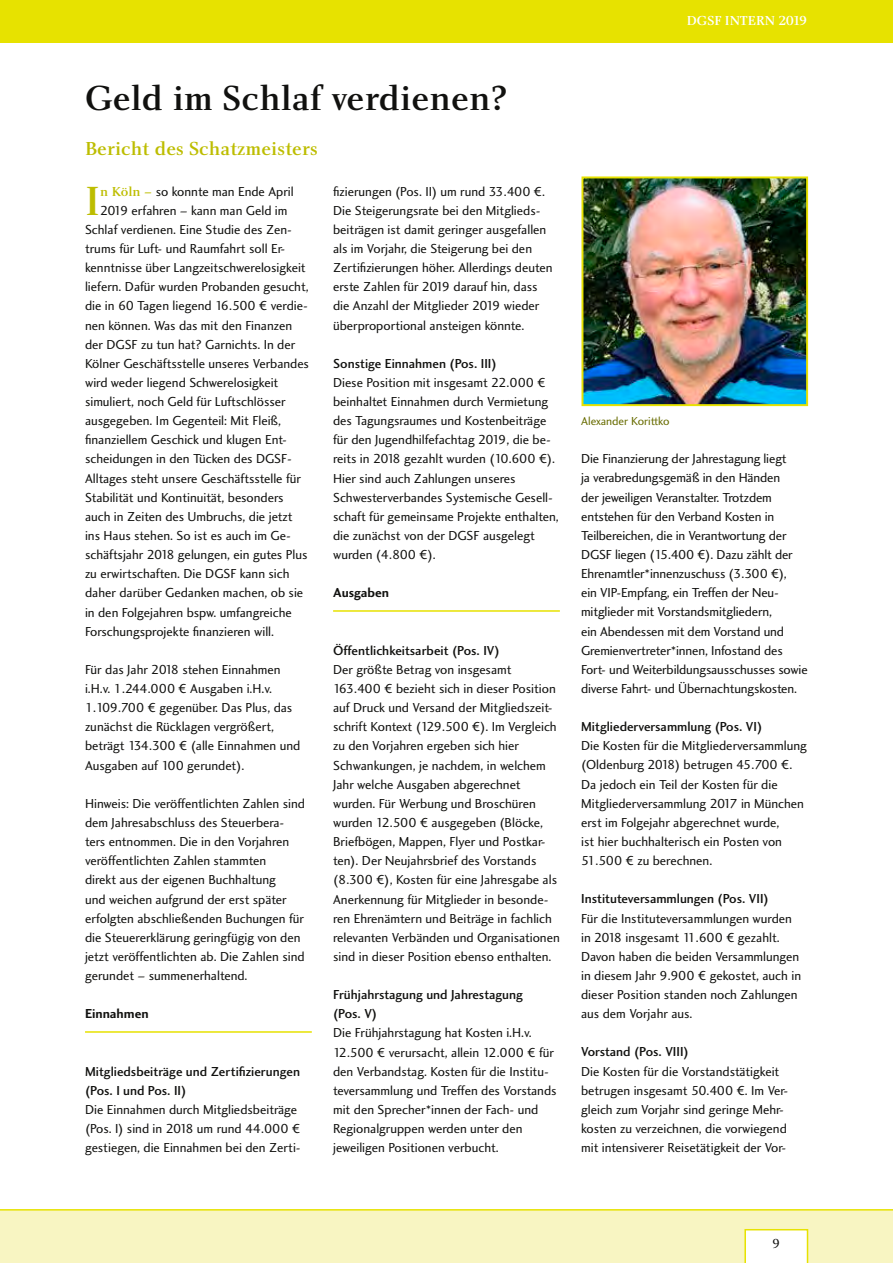
<style>
.page{position:relative;width:893px;height:1263px;background:#fff}
.page>*{position:absolute;margin:0;border:0;box-sizing:border-box;transform-origin:0 0}
.t1{font:42.15px "Charlotte Medium Plain";color:#bdbd00}
.t2{font:36px "Charlotte Medium Plain";color:#11110f}
.t3{font:19.5px "Charlotte Medium Plain";color:#bdbd00}
.t4{font:13.5px/19.2px "Charlotte Sans Book Plain";color:#11110f}
.t5{font:13.5px/19.2px "Charlotte Sans Medium Plain";color:#11110f}
.t6{font:13.5px "Charlotte Sans Bold Plain";color:#11110f}
.t7{font:13.5px "Charlotte Medium Plain";color:#fff}
.t8{font:13.5px "Charlotte Book Plain";color:#11110f}
.t9{font:12px "Charlotte Sans Book Plain";color:#686c00}
.s1{font-family:"Charlotte Medium Plain";color:#bdbd00}
</style>
<div class="page">
<div style="left:0;top:1209px;width:893px;height:54px;background:#f8f5c2"></div>
<hr style="left:85px;top:1031px;width:227px;height:2px;background:#e7e200">
<hr style="left:333px;top:610px;width:227px;height:2px;background:#e7e200">
<img style="left:584px;top:179px;width:221px;height:224px">
<div style="left:581px;top:176px;width:227px;height:230px;border:2px solid #e7e200"></div>
<svg style="left:744px;top:1229px;width:64px;height:34px"></svg>
<div style="left:0;top:0;width:893px;height:43px;background:#e7e200"></div>
<p class="t7" style="left:687px;top:13px;width:122px">DGSF INTERN 2019</p>
<h2 class="t2" style="left:85px;top:77px;width:423px">Geld im Schlaf verdienen?</h2>
<h3 class="t3" style="left:85px;top:137px;width:234px">Bericht des Schatzmeisters</h3>
<h1 class="t1" style="left:85px;top:177px;width:16px">I</h1>
<p class="t4" style="left:100px;top:182px;width:195px"><span class="s1">n Köln –</span> so konnte man Ende April</p>
<p class="t4" style="left:333px;top:182px;width:221px">fizierungen (Pos. II) um rund 33.400 €.<br>Die Steigerungsrate bei den Mitglieds&shy;beiträgen ist damit geringer ausgefallen als im Vorjahr, die Steigerung bei den Zertifizierungen höher. Allerdings deuten erste Zahlen für 2019 darauf hin, dass die Anzahl der Mitglieder 2019 wieder überproportional ansteigen könnte.</p>
<p class="t5" style="left:333px;top:354px;width:165px">Sonstige Einnahmen (Pos. III)</p>
<p class="t4" style="left:333px;top:373px;width:227px">Diese Position mit insgesamt 22.000 € beinhaltet Einnahmen durch Vermietung des Tagungsraumes und Kostenbeiträge für den Jugendhilfefachtag 2019, die be&shy;reits in 2018 gezahlt wurden (10.600 €).<br>Hier sind auch Zahlungen unseres Schwesterverbandes Systemische Gesell&shy;schaft für gemeinsame Projekte enthalten, die zunächst von der DGSF ausgelegt wurden (4.800 €).</p>
<p class="t6" style="left:333px;top:585px;width:58px">Ausgaben</p>
<p class="t4" style="left:100px;top:201px;width:189px">2019 erfahren – kann man Geld im</p>
<p class="t4" style="left:85px;top:220px;width:209px">Schlaf verdienen. Eine Studie des Zen-</p>
<p class="t4" style="left:85px;top:239px;width:202px">trums für Luft- und Raumfahrt soll Er-</p>
<p class="t4" style="left:85px;top:258px;width:222px">kenntnisse über Langzeitschwerelosigkeit</p>
<p class="t4" style="left:85px;top:277px;width:225px">liefern. Dafür wurden Probanden gesucht,</p>
<p class="t4" style="left:85px;top:297px;width:224px">die in 60 Tagen liegend 16.500 € verdie-</p>
<p class="t4" style="left:85px;top:316px;width:209px">nen können. Was das mit den Finanzen</p>
<p class="t4" style="left:85px;top:335px;width:212px">der DGSF zu tun hat? Garnichts. In der</p>
<p class="t4" style="left:85px;top:354px;width:225px">Kölner Geschäftsstelle unseres Verbandes</p>
<p class="t4" style="left:85px;top:373px;width:195px">wird weder liegend Schwerelosigkeit</p>
<p class="t4" style="left:85px;top:392px;width:202px">simuliert, noch Geld für Luftschlösser</p>
<p class="t4" style="left:85px;top:411px;width:198px">ausgegeben. Im Gegenteil: Mit Fleiß,</p>
<p class="t4" style="left:85px;top:431px;width:203px">finanziellem Geschick und klugen Ent-</p>
<p class="t4" style="left:85px;top:450px;width:208px">scheidungen in den Tücken des DGSF-</p>
<p class="t4" style="left:85px;top:469px;width:217px">Alltages steht unsere Geschäftsstelle für</p>
<p class="t4" style="left:85px;top:488px;width:200px">Stabilität und Kontinuität, besonders</p>
<p class="t4" style="left:85px;top:507px;width:209px">auch in Zeiten des Umbruchs, die jetzt</p>
<p class="t4" style="left:85px;top:526px;width:207px">ins Haus stehen. So ist es auch im Ge-</p>
<p class="t4" style="left:85px;top:545px;width:224px">schäftsjahr 2018 gelungen, ein gutes Plus</p>
<p class="t4" style="left:85px;top:564px;width:206px">zu erwirtschaften. Die DGSF kann sich</p>
<p class="t4" style="left:85px;top:584px;width:220px">daher darüber Gedanken machen, ob sie</p>
<p class="t4" style="left:85px;top:603px;width:208px">in den Folgejahren bspw. umfangreiche</p>
<p class="t4" style="left:85px;top:622px;width:191px">Forschungsprojekte finanzieren will.</p>
<p class="t4" style="left:85px;top:660px;width:217px">Für das Jahr 2018 stehen Einnahmen i.H.v. 1.244.000 € Ausgaben i.H.v.<br>1.109.700 € gegenüber. Das Plus, das zunächst die Rücklagen vergrößert, beträgt 134.300 € (alle Einnahmen und Ausgaben auf 100 gerundet).</p>
<p class="t4" style="left:85px;top:794px;width:222px">Hinweis: Die veröffentlichten Zahlen sind dem Jahresabschluss des Steuerbera&shy;ters entnommen. Die in den Vorjahren veröffentlichten Zahlen stammten<br>direkt aus der eigenen Buchhaltung<br>und weichen aufgrund der erst später erfolgten abschließenden Buchungen für die Steuererklärung geringfügig von den jetzt veröffentlichten ab. Die Zahlen sind gerundet – summenerhaltend.</p>
<p class="t6" style="left:85px;top:1006px;width:65px">Einnahmen</p>
<p class="t5" style="left:333px;top:641px;width:168px">Öffentlichkeitsarbeit (Pos. IV)</p>
<p class="t4" style="left:333px;top:660px;width:228px">Der größte Betrag von insgesamt 163.400 € bezieht sich in dieser Position auf Druck und Versand der Mitgliedszeit&shy;schrift Kontext (129.500 €). Im Vergleich zu den Vorjahren ergeben sich hier Schwankungen, je nachdem, in welchem Jahr welche Ausgaben abgerechnet wurden. Für Werbung und Broschüren wurden 12.500 € ausgegeben (Blöcke, Briefbögen, Mappen, Flyer und Postkar&shy;ten). Der Neujahrsbrief des Vorstands (8.300 €), Kosten für eine Jahresgabe als Anerkennung für Mitglieder in besonde&shy;ren Ehrenämtern und Beiträge in fachlich relevanten Verbänden und Organisationen sind in dieser Position ebenso enthalten.</p>
<p class="t5" style="left:333px;top:985px;width:191px">Frühjahrstagung und Jahrestagung (Pos. V)</p>
<p class="t4" style="left:333px;top:1024px;width:225px">Die Frühjahrstagung hat Kosten i.H.v.<br>12.500 € verursacht, allein 12.000 € für den Verbandstag. Kosten für die Institu&shy;teversammlung und Treffen des Vorstands mit den Sprecher*innen der Fach- und Regionalgruppen werden unter den jeweiligen Positionen verbucht.</p>
<p class="t5" style="left:85px;top:1062px;width:217px">Mitgliedsbeiträge und Zertifizierungen (Pos. I und Pos. II)</p>
<p class="t4" style="left:85px;top:1100px;width:217px">Die Einnahmen durch Mitgliedsbeiträge (Pos. I) sind in 2018 um rund 44.000 € gestiegen, die Einnahmen bei den Zerti-</p>
<p class="t9" style="left:581px;top:414px;width:90px">Alexander Korittko</p>
<p class="t4" style="left:581px;top:450px;width:228px">Die Finanzierung der Jahrestagung liegt<br>ja verabredungsgemäß in den Händen<br>der jeweiligen Veranstalter. Trotzdem entstehen für den Verband Kosten in Teilbereichen, die in Verantwortung der DGSF liegen (15.400 €). Dazu zählt der Ehrenamtler*innenzuschuss (3.300 €),<br>ein VIP-Empfang, ein Treffen der Neu&shy;mitglieder mit Vorstandsmitgliedern,<br>ein Abendessen mit dem Vorstand und Gremienvertreter*innen, Infostand des Fort- und Weiterbildungsausschusses sowie diverse Fahrt- und Übernachtungskosten.</p>
<p class="t5" style="left:581px;top:717px;width:183px">Mitgliederversammlung (Pos. VI)</p>
<p class="t4" style="left:581px;top:736px;width:227px">Die Kosten für die Mitgliederversammlung (Oldenburg 2018) betrugen 45.700 €.<br>Da jedoch ein Teil der Kosten für die Mitgliederversammlung 2017 in München erst im Folgejahr abgerechnet wurde,<br>ist hier buchhalterisch ein Posten von 51.500 € zu berechnen.</p>
<p class="t5" style="left:581px;top:889px;width:189px">Instituteversammlungen (Pos. VII)</p>
<p class="t4" style="left:581px;top:909px;width:221px">Für die Instituteversammlungen wurden in 2018 insgesamt 11.600 € gezahlt.<br>Davon haben die beiden Versammlungen in diesem Jahr 9.900 € gekostet, auch in dieser Position standen noch Zahlungen aus dem Vorjahr aus.</p>
<p class="t5" style="left:581px;top:1042px;width:109px">Vorstand (Pos. VIII)</p>
<p class="t4" style="left:581px;top:1062px;width:209px">Die Kosten für die Vorstandstätigkeit betrugen insgesamt 50.400 €. Im Ver&shy;gleich zum Vorjahr sind geringe Mehr&shy;kosten zu verzeichnen, die vorwiegend mit intensiverer Reisetätigkeit der Vor-</p>
<p class="t8" style="left:772px;top:1236px;width:10px">9</p>
</div>
